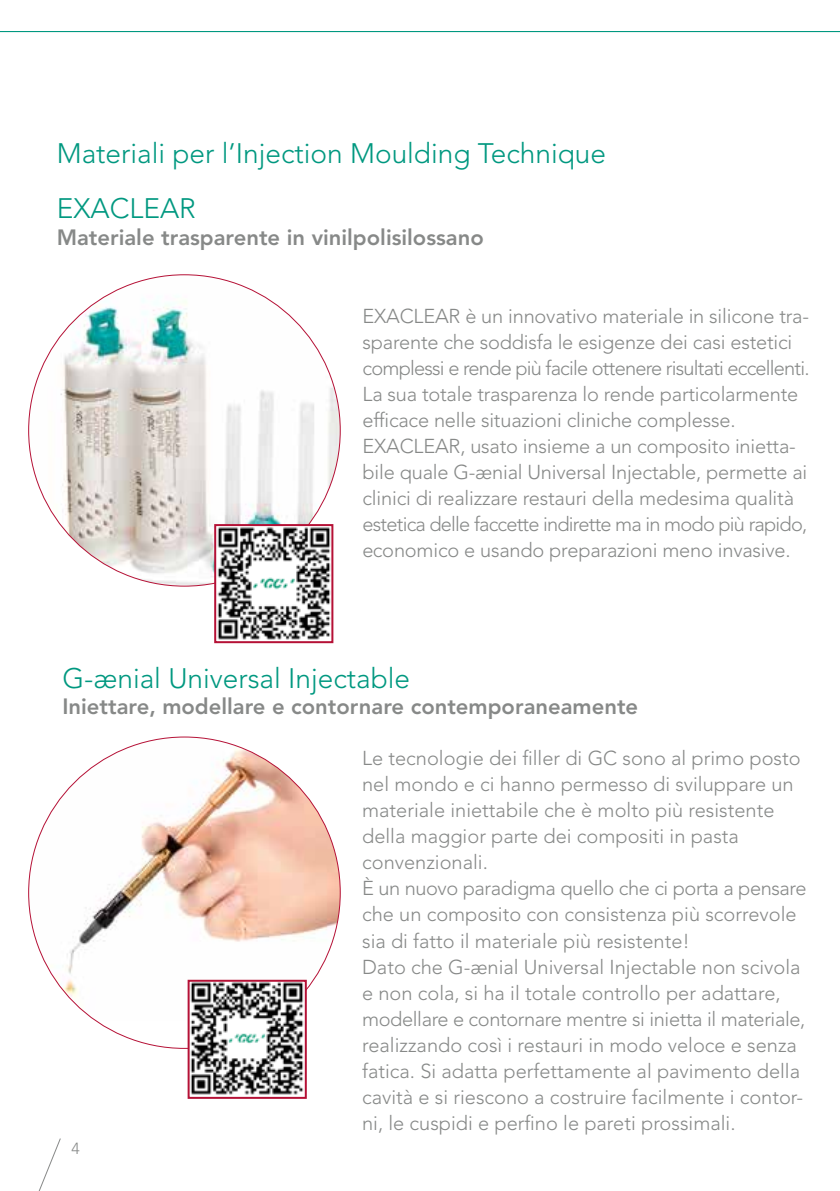
<style>
.page{position:relative;width:840px;height:1191px;background:#fff}
.page>*{position:absolute;margin:0;border:0;box-sizing:border-box;transform-origin:0 0}
.t1{font:300 28px "Avenir LT Std";color:#009880}
.t2{font:800 22px "Avenir LT Std";color:#878988}
.t3{font:300 20px/26px "Avenir LT Std";letter-spacing:-.01em;color:#878988}
.t4{font:300 16px "Avenir LT Std";color:#878988}
</style>
<div class="page">
<svg style="left:38px;top:1138px;width:23px;height:53px"></svg>
<img style="left:29px;top:738px;width:311px;height:283px">
<img style="left:190px;top:982px;width:113px;height:113px">
<div style="left:187px;top:979px;width:119px;height:119px;border:2px solid #b51136"></div>
<img style="left:29px;top:275px;width:311px;height:311px;border-radius:156px">
<img style="left:217px;top:527px;width:113px;height:113px">
<div style="left:214px;top:524px;width:119px;height:119px;border:2px solid #b51136"></div>
<hr style="left:0;top:31px;width:839px;height:1px;background:#009880">
<h1 class="t1" style="left:57px;top:137px;width:550px">Materiali per l’Injection Moulding Technique</h1>
<h1 class="t1" style="left:57px;top:192px;width:140px">EXACLEAR</h1>
<p class="t2" style="left:57px;top:224px;width:428px">Materiale trasparente in vinilpolisilossano</p>
<p class="t3" style="left:362px;top:303px;width:448px">EXACLEAR è un innovativo materiale in silicone tra&shy;sparente che soddisfa le esigenze dei casi estetici complessi e rende più facile ottenere risultati eccellenti.<br>La sua totale trasparenza lo rende particolarmente efficace nelle situazioni cliniche complesse.<br>EXACLEAR, usato insieme a un composito inietta&shy;bile quale G-ænial Universal Injectable, permette ai clinici di realizzare restauri della medesima qualità estetica delle faccette indirette ma in modo più rapido, economico e usando preparazioni meno invasive.</p>
<h1 class="t1" style="left:62px;top:662px;width:349px">G-ænial Universal Injectable</h1>
<p class="t2" style="left:62px;top:693px;width:577px">Iniettare, modellare e contornare contemporaneamente</p>
<p class="t3" style="left:362px;top:745px;width:446px">Le tecnologie dei filler di GC sono al primo posto nel mondo e ci hanno permesso di sviluppare un materiale iniettabile che è molto più resistente della maggior parte dei compositi in pasta convenzionali.<br>È un nuovo paradigma quello che ci porta a pensare che un composito con consistenza più scorrevole sia di fatto il materiale più resistente!<br>Dato che G-ænial Universal Injectable non scivola e non cola, si ha il totale controllo per adattare, modellare e contornare mentre si inietta il materiale, realizzando così i restauri in modo veloce e senza fatica. Si adatta perfettamente al pavimento della cavità e si riescono a costruire facilmente i contor&shy;ni, le cuspidi e perfino le pareti prossimali.</p>
<p class="t4" style="left:71px;top:1138px;width:10px">4</p>
</div>
